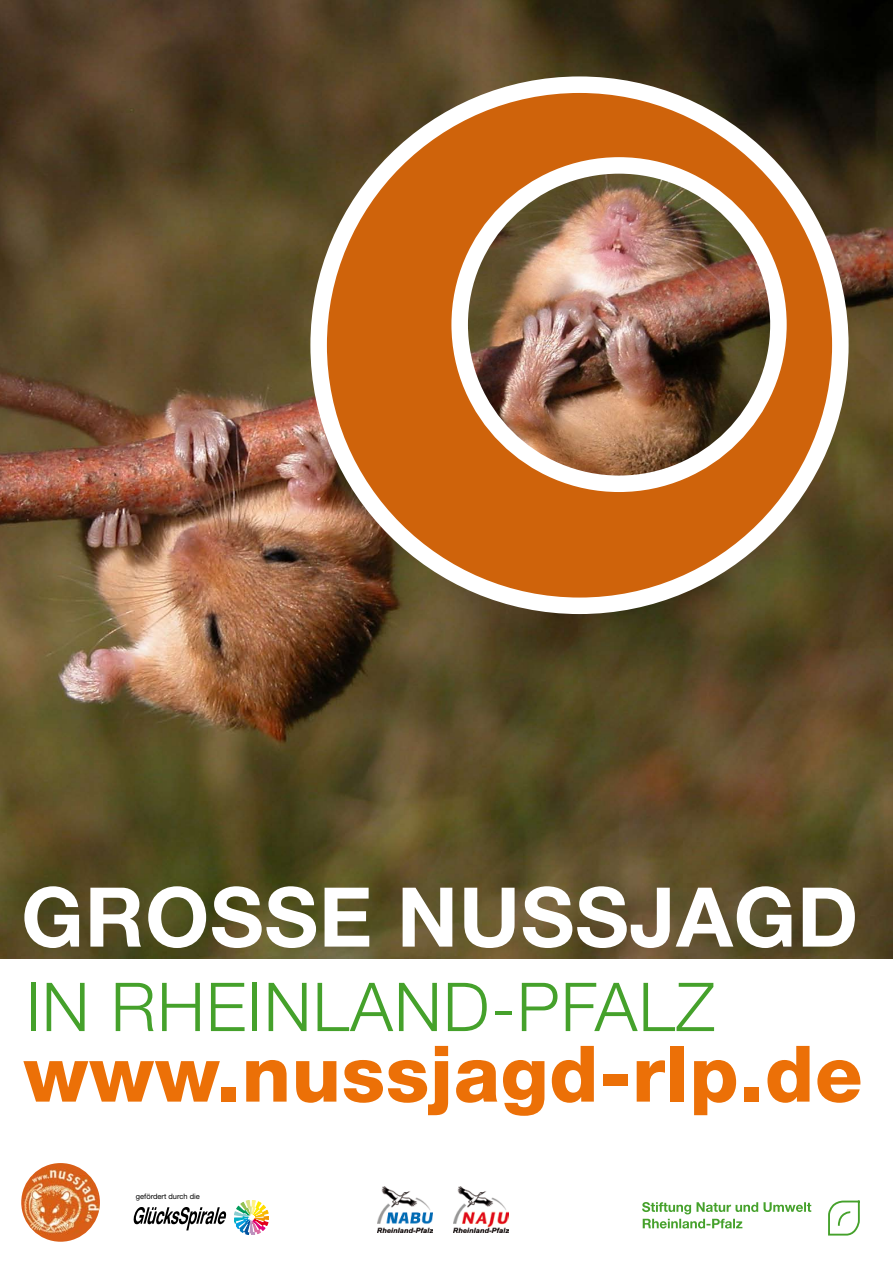
<style>
.page{position:relative;width:893px;height:1263px;background:#fff}
.page>*{position:absolute;margin:0;border:0;box-sizing:border-box;transform-origin:0 0}
.t1{font:82.5px "Helvetica Neue Bold PL";letter-spacing:.01em;color:#fff}
.t2{font:78px "Helvetica Neue Heavy PL";letter-spacing:.01em;color:#ec7007}
.t3{font:67.5px "Helvetica Neue Light PL";letter-spacing:.02em;color:#45a12b}
.t4{font:7.5px "Helvetica Neue Roman PL";color:#000}
</style>
<div class="page">
<img style="left:378px;top:1187px;width:55px;height:45px">
<img style="left:454px;top:1186px;width:54px;height:46px">
<div style="left:387px;top:1212px;width:47px;height:15px;background:#fff"></div>
<img style="left:387px;top:1211px;width:46px;height:13px">
<img style="left:0;top:0;width:893px;height:959px">
<div style="left:319px;top:85px;width:521px;height:521px;background:#cf630b;border-radius:50%"></div>
<div style="left:310px;top:76px;width:539px;height:538px;border:16px solid #fff;border-radius:50%"></div>
<img style="left:460px;top:165px;width:318px;height:319px;border-radius:50%">
<div style="left:451px;top:157px;width:336px;height:335px;border:16px solid #fff;border-radius:50%"></div>
<svg style="left:828px;top:1200px;width:32px;height:36px"></svg>
<svg style="left:642px;top:1202px;width:169px;height:26px"></svg>
<img style="left:21px;top:1163px;width:79px;height:79px;border-radius:50%">
<svg style="left:234px;top:1200px;width:35px;height:35px"></svg>
<svg style="left:133px;top:1207px;width:93px;height:23px"></svg>
<p class="t1" style="left:21px;top:871px;width:838px">GROSSE NUSSJAGD</p>
<p class="t3" style="left:26px;top:966px;width:691px">IN RHEINLAND-PFALZ</p>
<p class="t2" style="left:23px;top:1027px;width:841px">www.nussjagd-rlp.de</p>
<p class="t4" style="left:136px;top:1192px;width:66px">gefördert durch die</p>
</div>
